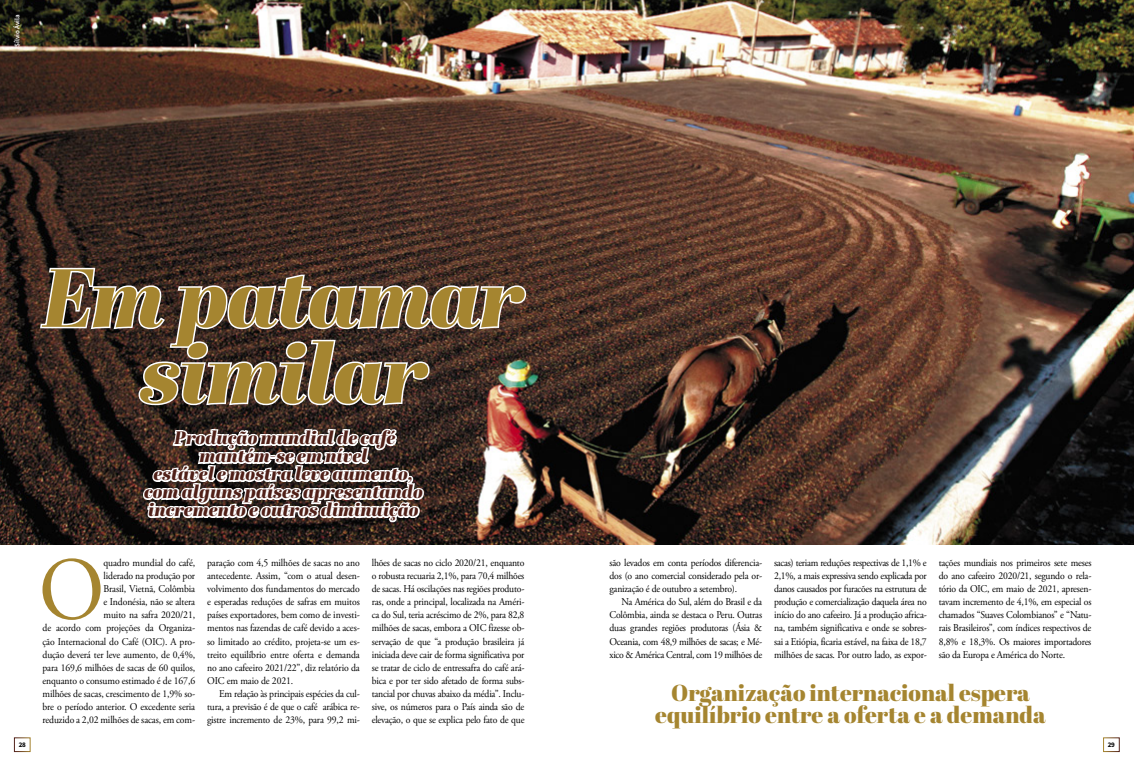
<style>
.page{position:relative;width:1134px;height:766px;background:#fff}
.page>*{position:absolute;margin:0;border:0;box-sizing:border-box;transform-origin:0 0}
.t1{font:88.8px "Adobe Garamond Pro";color:#a58530;scale:.93 1}
.t2{font:italic 82px/76px "Abril Fatface";letter-spacing:-.01em;color:#a58530;text-align:center}
.t3{font:23px/22px "Abril Fatface";color:#a58530;text-align:center}
.t4{font:italic 18px/18px "Abril Fatface";color:#502018;text-align:center}
.t5{font:10.4px/13px "Adobe Garamond Pro";letter-spacing:-.01em;color:#000;text-align:justify;scale:.93 1}
.t6{font:600 7px "Source Sans Pro";color:#fff}
.t7{font:700 7px "Source Sans Pro";color:#000}
</style>
<div class="page">
<img style="left:0;top:0;width:1134px;height:544px">
<svg style="left:38px;top:266px;width:490px;height:141px;background:#5f504a"></svg>
<svg style="left:141px;top:427px;width:284px;height:118px"></svg>
<div style="left:1103px;top:737px;width:17px;height:14px;border:1px solid #fff"></div>
<div style="left:14px;top:737px;width:17px;height:14px;border:1px solid #fff"></div>
<p class="t6" style="left:13px;top:47px;width:34px;rotate:-90deg">Sílvio Ávila</p>
<h2 class="t2" style="left:43px;top:257px;width:483px">Em patamar similar</h2>
<h3 class="t4" style="left:144px;top:428px;width:280px">Produção mundial de café mantém-se em nível<br>estável e mostra leve aumento, com alguns países apresentando incremento e outros diminuição</h3>
<h1 class="t1" style="left:39px;top:537px;width:72px">O</h1>
<p class="t5" style="left:43px;top:557px;width:166px;text-align:right">quadro mundial do café,<br>liderado na produção por<br>Brasil, Vietnã, Colômbia<br>e Indonésia, não se altera<br>muito na safra 2020/21,<br>de acordo com projeções da Organiza&shy;ção Internacional do Café (OIC). A pro&shy;dução deverá ter leve aumento, de 0,4%, para 169,6 milhões de sacas de 60 quilos, enquanto o consumo estimado é de 167,6 milhões de sacas, crescimento de 1,9% so&shy;bre o período anterior. O excedente seria reduzido a 2,02 milhões de sacas, em com-</p>
<p class="t5" style="left:207px;top:557px;width:166px">paração com 4,5 milhões de sacas no ano antecedente. Assim, “com o atual desen&shy;volvimento dos fundamentos do mercado e esperadas reduções de safras em muitos países exportadores, bem como de investi&shy;mentos nas fazendas de café devido a aces&shy;so limitado ao crédito, projeta-se um es&shy;treito equilíbrio entre oferta e demanda no ano cafeeiro 2021/22”, diz relatório da OIC em maio de 2021.</p>
<p class="t5" style="left:372px;top:557px;width:166px">lhões de sacas no ciclo 2020/21, enquanto o robusta recuaria 2,1%, para 70,4 milhões de sacas. Há oscilações nas regiões produto&shy;ras, onde a principal, localizada na Améri&shy;ca do Sul, teria acréscimo de 2%, para 82,8 milhões de sacas, embora a OIC fizesse ob&shy;servação de que “a produção brasileira já iniciada deve cair de forma significativa por se tratar de ciclo de entressafra do café ará&shy;bica e por ter sido afetado de forma subs&shy;tancial por chuvas abaixo da média”. Inclu&shy;sive, os números para o País ainda são de elevação, o que se explica pelo fato de que</p>
<p class="t5" style="left:609px;top:557px;width:166px">são levados em conta períodos diferencia&shy;dos (o ano comercial considerado pela or&shy;ganização é de outubro a setembro).</p>
<p class="t5" style="left:774px;top:557px;width:166px">sacas) teriam reduções respectivas de 1,1% e 2,1%, a mais expressiva sendo explicada por danos causados por furacões na estrutura de produção e comercialização daquela área no início do ano cafeeiro. Já a produção africa&shy;na, também significativa e onde se sobres&shy;sai a Etiópia, ficaria estável, na faixa de 18,7 milhões de sacas. Por outro lado, as expor-</p>
<p class="t5" style="left:939px;top:557px;width:166px">tações mundiais nos primeiros sete meses do ano cafeeiro 2020/21, segundo o rela&shy;tório da OIC, em maio de 2021, apresen&shy;tavam incremento de 4,1%, em especial os chamados “Suaves Colombianos” e “Natu&shy;rais Brasileiros”, com índices respectivos de 8,8% e 18,3%. Os maiores importadores são da Europa e América do Norte.</p>
<p class="t5" style="left:609px;top:596px;width:166px;text-indent:12px">Na América do Sul, além do Brasil e da Colômbia, ainda se destaca o Peru. Outras duas grandes regiões produtoras (Ásia &amp; Oceania, com 48,9 milhões de sacas; e Mé&shy;xico &amp; América Central, com 19 milhões de</p>
<h3 class="t3" style="left:655px;top:681px;width:392px">Organização internacional espera equilíbrio entre a oferta e a demanda</h3>
<p class="t5" style="left:207px;top:687px;width:166px;text-indent:12px">Em relação às principais espécies da cul&shy;tura, a previsão é de que o café arábica re&shy;gistre incremento de 23%, para 99,2 mi-</p>
<p class="t7" style="left:19px;top:740px;width:9px">28</p>
<p class="t7" style="left:1108px;top:740px;width:9px">29</p>
</div>
